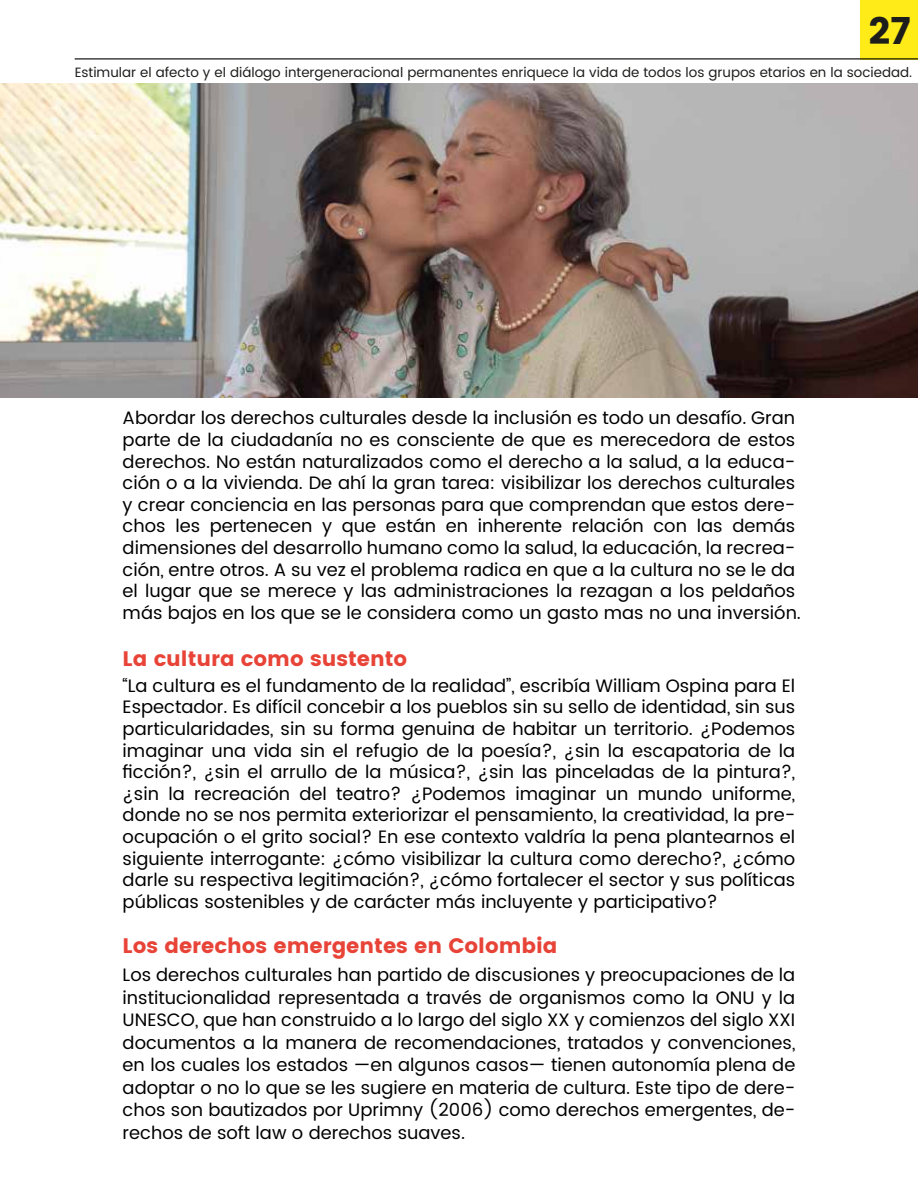
<style>
.page{position:relative;width:918px;height:1188px;background:#fff}
.page>*{position:absolute;margin:0;border:0;box-sizing:border-box;transform-origin:0 0}
.t1{font:37.5px "Poppins";color:#1d1d1b}
.t2{font:21px "Poppins";color:#e84337}
.t3{font:18px/21.6px "Poppins";color:#000;text-align:justify}
.t4{font:13.5px "Poppins";color:#1d1d1b}
</style>
<div class="page">
<img style="left:0;top:84px;width:918px;height:314px">
<div style="left:860px;top:0;width:58px;height:59px;background:#feeb17"></div>
<hr style="left:75px;top:58px;width:843px;height:1px;background:#000">
<h1 class="t1" style="left:869px;top:9px;width:44px">27</h1>
<p class="t4" style="left:75px;top:63px;width:839px">Estimular el afecto y el diálogo intergeneracional permanentes enriquece la vida de todos los grupos etarios en la sociedad.</p>
<p class="t3" style="left:123px;top:408px;width:680px;text-align:left">Abordar los derechos culturales desde la inclusión es todo un desafío. Gran parte de la ciudadanía no es consciente de que es merecedora de estos derechos. No están naturalizados como el derecho a la salud, a la educa&shy;ción o a la vivienda. De ahí la gran tarea: visibilizar los derechos culturales y crear conciencia en las personas para que comprendan que estos dere&shy;chos les pertenecen y que están en inherente relación con las demás dimensiones del desarrollo humano como la salud, la educación, la recrea&shy;ción, entre otros. A su vez el problema radica en que a la cultura no se le da el lugar que se merece y las administraciones la rezagan a los peldaños más bajos en los que se le considera como un gasto mas no una inversión.</p>
<p class="t2" style="left:123px;top:646px;width:286px">La cultura como sustento</p>
<p class="t3" style="left:123px;top:675px;width:674px">“La cultura es el fundamento de la realidad”, escribía William Ospina para El Espectador. Es difícil concebir a los pueblos sin su sello de identidad, sin sus particularidades, sin su forma genuina de habitar un territorio. ¿Podemos imaginar una vida sin el refugio de la poesía?, ¿sin la escapatoria de la ficción?, ¿sin el arrullo de la música?, ¿sin las pinceladas de la pintura?, ¿sin la recreación del teatro? ¿Podemos imaginar un mundo uniforme, donde no se nos permita exteriorizar el pensamiento, la creatividad, la pre&shy;ocupación o el grito social? En ese contexto valdría la pena plantearnos el siguiente interrogante: ¿cómo visibilizar la cultura como derecho?, ¿cómo darle su respectiva legitimación?, ¿cómo fortalecer el sector y sus políticas públicas sostenibles y de carácter más incluyente y participativo?</p>
<p class="t2" style="left:123px;top:933px;width:436px">Los derechos emergentes en Colombia</p>
<p class="t3" style="left:123px;top:964px;width:674px;line-height:22.5px">Los derechos culturales han partido de discusiones y preocupaciones de la institucionalidad representada a través de organismos como la ONU y la UNESCO, que han construido a lo largo del siglo XX y comienzos del siglo XXI documentos a la manera de recomendaciones, tratados y convenciones, en los cuales los estados —en algunos casos— tienen autonomía plena de adoptar o no lo que se les sugiere en materia de cultura. Este tipo de dere&shy;chos son bautizados por Uprimny (2006) como derechos emergentes, de&shy;rechos de soft law o derechos suaves.</p>
</div>
